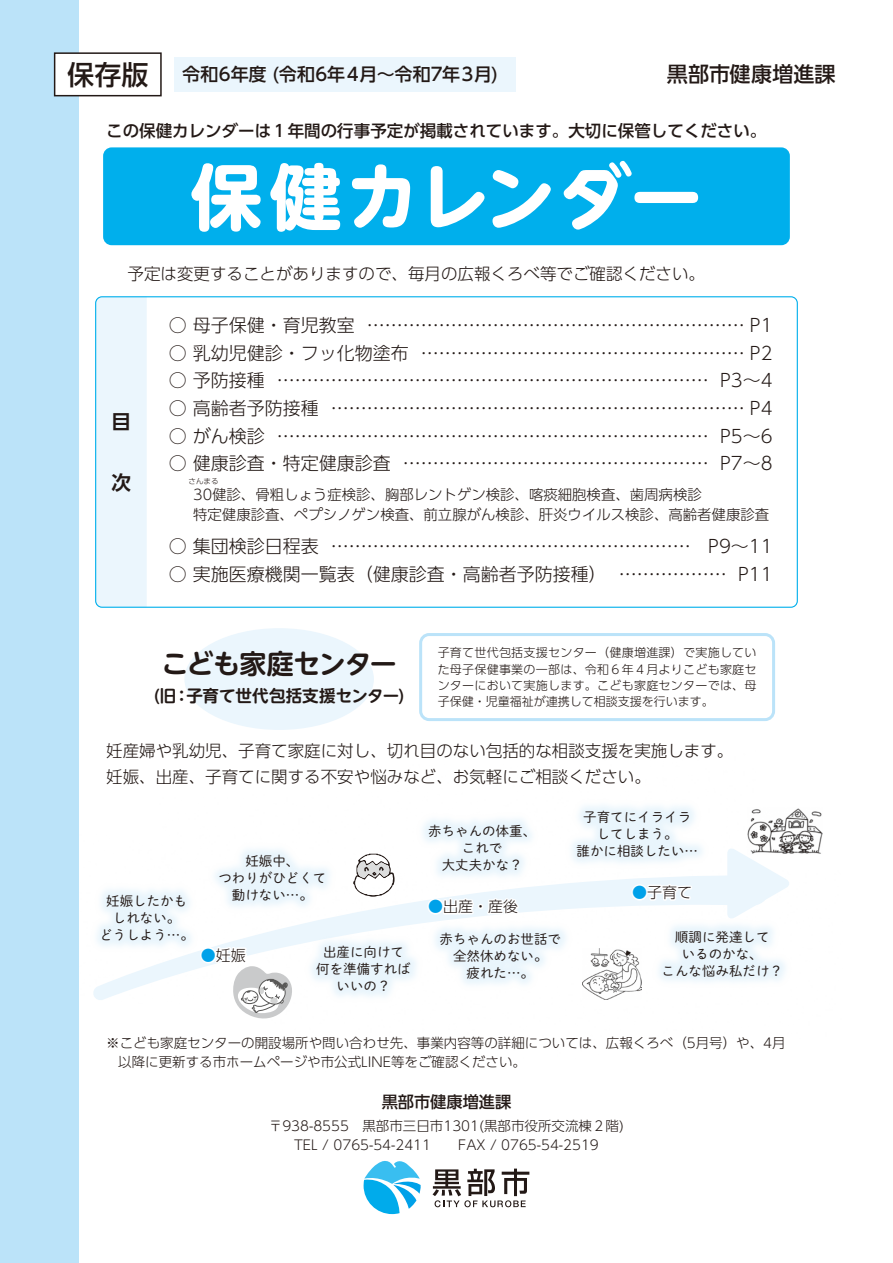
<style>
.page{position:relative;width:893px;height:1263px;background:#fff}
.page>*{position:absolute;margin:0;border:0;box-sizing:border-box;transform-origin:0 0}
.t1{font:700 27px "UD Shin M Go Pr 6 N De";letter-spacing:-.035em;color:#231916}
.t2{font:500 27px "UD Shin Go Pr 6 N";color:#231916}
.t3{font:500 21px "UD Shin Go Pr 6 N";letter-spacing:.005em;color:#231916}
.t4{font:700 19.5px "UD Shin Go Pr 6 N De";color:#231916}
.t5{font:300 18px "UD Shin Go Pr 6 N";color:#231916}
.t6{font:500 18px "UD Shin Go Pr 6 N";letter-spacing:-.005em;color:#231916}
.t7{font:300 16.5px/26px "UD Shin Go Pr 6 N";color:#231916}
.t8{font:500 16.5px "UD Shin Go Pr 6 N";color:#231916}
.t9{font:700 16.5px "UD Shin M Go Pr 6 N De";color:#231916}
.t10{font:500 16.2px "UD Shin Go Pr 6 N";color:#231916}
.t11{font:300 15px "UD Shin Go Pr 6 N";color:#231916}
.t12{font:300 14.4px/19.6px "UD Shin Go Pr 6 N";color:#231916}
.t13{font:300 13.5px/19.2px "UD Shin Go Pr 6 N";color:#231916}
.t14{font:13.5px/17px "P Shuei M Go Std L";color:#231916;text-align:center}
.t15{font:300 12px/16.2px "UD Shin Go Pr 6 N";letter-spacing:.025em;color:#231916;text-align:justify}
.t16{font:300 7.5px "UD Shin Go Pr 6 N";color:#231916}
.s1{color:#00a1e9}
</style>
<div class="page">
<div style="left:0;top:0;width:79px;height:1263px;background:#bbe3f9"></div>
<div style="left:174px;top:57px;width:342px;height:34px;background:#ebf6fd"></div>
<img style="left:757px;top:808px;width:65px;height:46px">
<div style="left:103px;top:147px;width:687px;height:98px;background:#00afec;border-radius:9px"></div>
<svg style="left:757px;top:847px;width:33px;height:23px"></svg>
<svg style="left:364px;top:1161px;width:57px;height:53px"></svg>
<svg style="left:432px;top:1168px;width:97px;height:39px"></svg>
<svg style="left:191px;top:163px;width:70px;height:69px"></svg>
<svg style="left:270px;top:163px;width:70px;height:69px"></svg>
<svg style="left:352px;top:164px;width:58px;height:64px"></svg>
<svg style="left:431px;top:166px;width:53px;height:61px"></svg>
<svg style="left:492px;top:170px;width:59px;height:58px"></svg>
<svg style="left:564px;top:160px;width:134px;height:70px"></svg>
<div style="left:184px;top:628px;width:190px;height:102px;background:#ebf6fd;border-radius:50%"></div>
<div style="left:97px;top:298px;width:50px;height:308px;background:#ebf6fd"></div>
<img style="left:159px;top:847px;width:210px;height:133px">
<img style="left:257px;top:886px;width:123px;height:111px">
<img style="left:380px;top:933px;width:222px;height:66px">
<img style="left:596px;top:805px;width:161px;height:102px">
<img style="left:369px;top:806px;width:227px;height:127px">
<img style="left:602px;top:870px;width:187px;height:130px">
<div style="left:200px;top:947px;width:17px;height:16px;border:3px solid #fff;border-radius:50%"></div>
<svg style="left:212px;top:944px;width:80px;height:75px"></svg>
<div style="left:427px;top:898px;width:17px;height:17px;border:3px solid #fff;border-radius:50%"></div>
<svg style="left:441px;top:895px;width:80px;height:22px"></svg>
<div style="left:631px;top:884px;width:17px;height:16px;border:3px solid #fff;border-radius:50%"></div>
<svg style="left:645px;top:882px;width:54px;height:20px"></svg>
<div style="left:55px;top:53px;width:106px;height:43px;background:#fff"></div>
<div style="left:54px;top:52px;width:108px;height:44px;border:2px solid #231916"></div>
<div style="left:419px;top:633px;width:356px;height:88px;border:3px solid #bbe3f9;border-radius:9px"></div>
<h1 class="t2" style="left:67px;top:53px;width:83px">保存版</h1>
<p class="t8" style="left:106px;top:118px;width:661px">この保健カレンダーは１年間の行事予定が掲載されています。大切に保管してください。</p>
<p class="t6" style="left:182px;top:60px;width:317px">令和6年度 (令和6年４月～令和7年３月)</p>
<p class="t3" style="left:667px;top:57px;width:170px">黒部市健康増進課</p>
<p class="t7" style="left:128px;top:260px;width:579px">予定は変更することがありますので、毎月の広報くろべ等でご確認ください。</p>
<p class="t4" style="left:111px;top:405px;width:19px">目</p>
<p class="t4" style="left:111px;top:467px;width:21px">次</p>
<p class="t5" style="left:169px;top:311px;width:605px">○ 母子保健・育児教室 ……………………………………………………… P1</p>
<p class="t5" style="left:169px;top:338px;width:605px">○ 乳幼児健診・フッ化物塗布 ……………………………………………… P2</p>
<p class="t5" style="left:169px;top:366px;width:605px">○ 予防接種 ……………………………………………………………… P3～4</p>
<p class="t5" style="left:169px;top:394px;width:605px">○ 高齢者予防接種 …………………………………………………………… P4</p>
<p class="t5" style="left:169px;top:421px;width:605px">○ がん検診 ……………………………………………………………… P5～6</p>
<p class="t5" style="left:169px;top:449px;width:605px">○ 健康診査・特定健康診査 …………………………………………… P7～8</p>
<p class="t16" style="left:189px;top:475px;width:32px">さんまる</p>
<p class="t12" style="left:193px;top:484px;width:577px">30健診、骨粗しょう症検診、胸部レントゲン検診、喀痰細胞検査、歯周病検診<br>特定健康診査、ペプシノゲン検査、前立腺がん検診、肝炎ウイルス検診、高齢者健康診査</p>
<p class="t5" style="left:169px;top:532px;width:605px">○ 集団検診日程表 …………………………………………………… P9～11</p>
<p class="t5" style="left:169px;top:559px;width:605px">○ 実施医療機関一覧表（健康診査・高齢者予防接種） ……………… P11</p>
<h1 class="t1" style="left:162px;top:641px;width:237px">こども家庭センター</h1>
<p class="t9" style="left:154px;top:682px;width:252px">(旧：子育て世代包括支援センター)</p>
<p class="t15" style="left:438px;top:644px;width:320px">子育て世代包括支援センター（健康増進課）で実施していた母子保健事業の一部は、令和６年４月よりこども家庭センターにおいて実施します。こども家庭センターでは、母子保健・児童福祉が連携して相談支援を行います。</p>
<p class="t7" style="left:106px;top:737px;width:628px">妊産婦や乳幼児、子育て家庭に対し、切れ目のない包括的な相談支援を実施します。妊娠、出産、子育てに関する不安や悩みなど、お気軽にご相談ください。</p>
<p class="t14" style="left:99px;top:892px;width:96px">妊娠したかもしれない。<br>どうしよう…。</p>
<p class="t14" style="left:218px;top:852px;width:109px">妊娠中、<br>つわりがひどくて動けない…。</p>
<p class="t11" style="left:201px;top:943px;width:46px"><span class="s1">●</span>妊娠</p>
<p class="t14" style="left:316px;top:943px;width:96px">出産に向けて何を準備すればいいの？</p>
<p class="t14" style="left:428px;top:822px;width:109px">赤ちゃんの体重、これで<br>大丈夫かな？</p>
<p class="t11" style="left:428px;top:894px;width:91px"><span class="s1">●</span>出産・産後</p>
<p class="t14" style="left:439px;top:930px;width:123px">赤ちゃんのお世話で全然休めない。<br>疲れた…。</p>
<p class="t14" style="left:576px;top:808px;width:123px">子育てにイライラしてしまう。<br>誰かに相談したい…</p>
<p class="t11" style="left:632px;top:880px;width:61px"><span class="s1">●</span>子育て</p>
<p class="t14" style="left:661px;top:927px;width:123px">順調に発達して<br>いるのかな、<br>こんな悩み私だけ？</p>
<p class="t13" style="left:118px;top:1032px;width:669px;text-indent:-12px">※こども家庭センターの開設場所や問い合わせ先、事業内容等の詳細については、広報くろべ（5月号）や、4月以降に更新する市ホームページや市公式LINE等をご確認ください。</p>
<p class="t10" style="left:382px;top:1089px;width:131px">黒部市健康増進課</p>
<p class="t13" style="left:269px;top:1116px;width:357px;line-height:18.6px;text-align:center">〒938-8555　黒部市三日市1301(黒部市役所交流棟２階)<br>TEL / 0765-54-2411　　FAX / 0765-54-2519</p>
</div>
